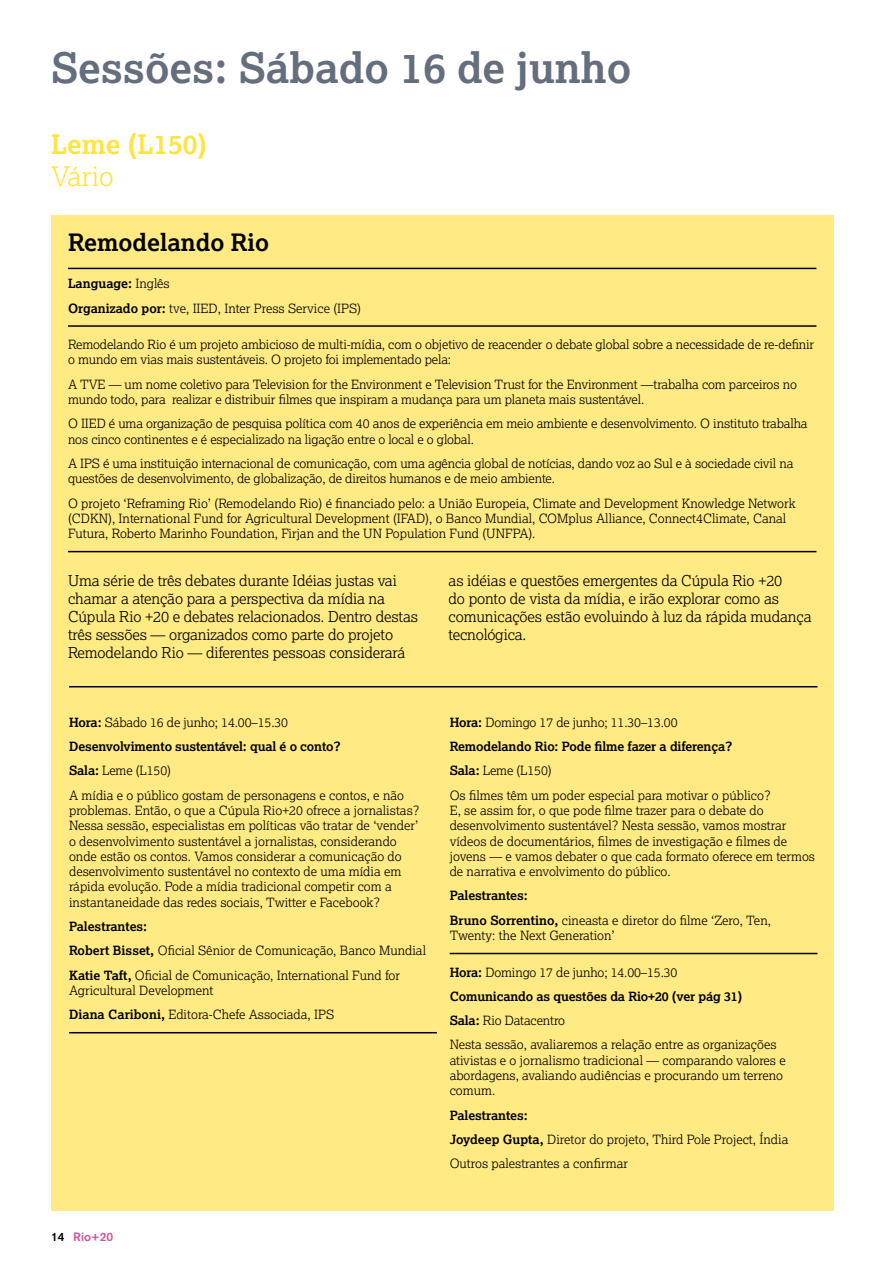
<style>
.page{position:relative;width:893px;height:1263px;background:#fff}
.page>*{position:absolute;margin:0;border:0;box-sizing:border-box;transform-origin:0 0}
.t1{font:700 42px "Lexia";color:#656e7c}
.t2{font:700 27px "Lexia";color:#ffe440}
.t3{font:300 27px "Lexia";color:#ffe440}
.t4{font:700 24px "Lexia";color:#000}
.t5{font:300 15px/18px "Lexia";letter-spacing:-.01em;color:#000}
.t6{font:300 12.75px/15.3px "Lexia";color:#000}
.t7{font:500 12px "Akzidenz Grotesk BE";color:#ce539e}
.s1{font-weight:700}
.s2{color:#000}
</style>
<div class="page">
<div style="left:51px;top:215px;width:782px;height:996px;background:#ffea83"></div>
<hr style="left:68px;top:268px;width:748px;height:1px;background:#000">
<hr style="left:68px;top:325px;width:748px;height:2px;background:#000">
<hr style="left:68px;top:551px;width:748px;height:1px;background:#000">
<hr style="left:69px;top:1032px;width:368px;height:1px;background:#000">
<hr style="left:450px;top:953px;width:367px;height:1px;background:#000">
<hr style="left:69px;top:686px;width:748px;height:1px;background:#000">
<h1 class="t1" style="left:51px;top:41px;width:582px">Sessões: Sábado 16 de junho</h1>
<h2 class="t2" style="left:51px;top:127px;width:157px">Leme (L150)</h2>
<h2 class="t3" style="left:51px;top:159px;width:64px">Vário</h2>
<h3 class="t4" style="left:68px;top:227px;width:203px">Remodelando Rio</h3>
<p class="t6" style="left:68px;top:271px;width:295px;line-height:24.3px"><span class="s1">Language:</span> Inglês<br><span class="s1">Organizado por:</span> tve, IIED, Inter Press Service (IPS)</p>
<p class="t6" style="left:68px;top:336px;width:748px">Remodelando Rio é um projeto ambicioso de multi-mídia, com o objetivo de reacender o debate global sobre a necessidade de re-definir o mundo em vias mais sustentáveis. O projeto foi implementado pela:</p>
<p class="t6" style="left:68px;top:376px;width:730px">A TVE — um nome coletivo para Television for the Environment e Television Trust for the Environment —trabalha com parceiros no mundo todo, para realizar e distribuir filmes que inspiram a mudança para um planeta mais sustentável.</p>
<p class="t6" style="left:68px;top:416px;width:741px">O IIED é uma organização de pesquisa política com 40 anos de experiência em meio ambiente e desenvolvimento. O instituto trabalha nos cinco continentes e é especializado na ligação entre o local e o global.</p>
<p class="t6" style="left:68px;top:455px;width:727px">A IPS é uma instituição internacional de comunicação, com uma agência global de notícias, dando voz ao Sul e à sociedade civil na questões de desenvolvimento, de globalização, de direitos humanos e de meio ambiente.</p>
<p class="t6" style="left:68px;top:495px;width:729px">O projeto ‘Reframing Rio’ (Remodelando Rio) é financiado pelo: a União Europeia, Climate and Development Knowledge Network (CDKN), International Fund for Agricultural Development (IFAD), o Banco Mundial, COMplus Alliance, Connect4Climate, Canal<br>Futura, Roberto Marinho Foundation, Firjan and the UN Population Fund (UNFPA).</p>
<p class="t5" style="left:68px;top:571px;width:352px">Uma série de três debates durante Idéias justas vai chamar a atenção para a perspectiva da mídia na Cúpula Rio +20 e debates relacionados. Dentro destas três sessões — organizados como parte do projeto Remodelando Rio — diferentes pessoas considerará</p>
<p class="t5" style="left:449px;top:571px;width:364px">as idéias e questões emergentes da Cúpula Rio +20<br>do ponto de vista da mídia, e irão explorar como as comunicações estão evoluindo à luz da rápida mudança tecnológica.</p>
<p class="t6" style="left:69px;top:709px;width:336px;line-height:24.3px"><span class="s1">Hora:</span> Sábado 16 de junho; 14.00–15.30<br><span class="s1">Desenvolvimento sustentável: qual é o conto?<br>Sala:</span> Leme (L150)<br>A mídia e o público gostam de personagens e contos, e não</p>
<p class="t6" style="left:69px;top:802px;width:352px">problemas. Então, o que a Cúpula Rio+20 ofrece a jornalistas?<br>Nessa sessão, especialistas em políticas vão tratar de ‘vender’ o desenvolvimento sustentável a jornalistas, considerando onde estão os contos. Vamos considerar a comunicação do desenvolvimento sustentável no contexto de uma mídia em rápida evolução. Pode a mídia tradicional competir com a instantaneidade das redes sociais, Twitter e Facebook?</p>
<p class="t6" style="left:69px;top:914px;width:358px;line-height:24.3px"><span class="s1">Palestrantes:<br>Robert Bisset,</span> Oficial Sênior de Comunicação, Banco Mundial<br><span class="s1">Katie Taft,</span> Oficial de Comunicação, International Fund for</p>
<p class="t6" style="left:69px;top:978px;width:266px;line-height:24.3px">Agricultural Development<br><span class="s1">Diana Cariboni,</span> Editora-Chefe Associada, IPS</p>
<p class="t6" style="left:450px;top:709px;width:323px;line-height:24.3px"><span class="s1">Hora:</span> Domingo 17 de junho; 11.30–13.00<br><span class="s1">Remodelando Rio: Pode filme fazer a diferença?<br>Sala:</span> Leme (L150)<br>Os filmes têm um poder especial para motivar o público?</p>
<p class="t6" style="left:450px;top:802px;width:367px">E, se assim for, o que pode filme trazer para o debate do desenvolvimento sustentável? Nesta sessão, vamos mostrar vídeos de documentários, filmes de investigação e filmes de jovens — e vamos debater o que cada formato oferece em termos de narrativa e envolvimento do público.</p>
<p class="t6" style="left:450px;top:883px;width:323px;line-height:24.3px"><span class="s1">Palestrantes:<br>Bruno Sorrentino,</span> cineasta e diretor do filme ‘Zero, Ten,</p>
<p class="t6" style="left:450px;top:927px;width:167px">Twenty: the Next Generation’</p>
<p class="t6" style="left:450px;top:959px;width:328px;line-height:24.3px"><span class="s1">Hora:</span> Domingo 17 de junho; 14.00–15.30<br><span class="s1">Comunicando as questões da Rio+20 (ver pág 31)<br>Sala:</span> Rio Datacentro<br>Nesta sessão, avaliaremos a relação entre as organizações</p>
<p class="t6" style="left:450px;top:1052px;width:338px">ativistas e o jornalismo tradicional — comparando valores e abordagens, avaliando audiências e procurando um terreno comum.</p>
<p class="t6" style="left:450px;top:1102px;width:340px;line-height:24.3px"><span class="s1">Palestrantes:<br>Joydeep Gupta,</span> Diretor do projeto, Third Pole Project, Índia<br>Outros palestrantes a confirmar</p>
<p class="t7" style="left:51px;top:1229px;width:64px"><span class="s2">14</span> Rio+20</p>
</div>
